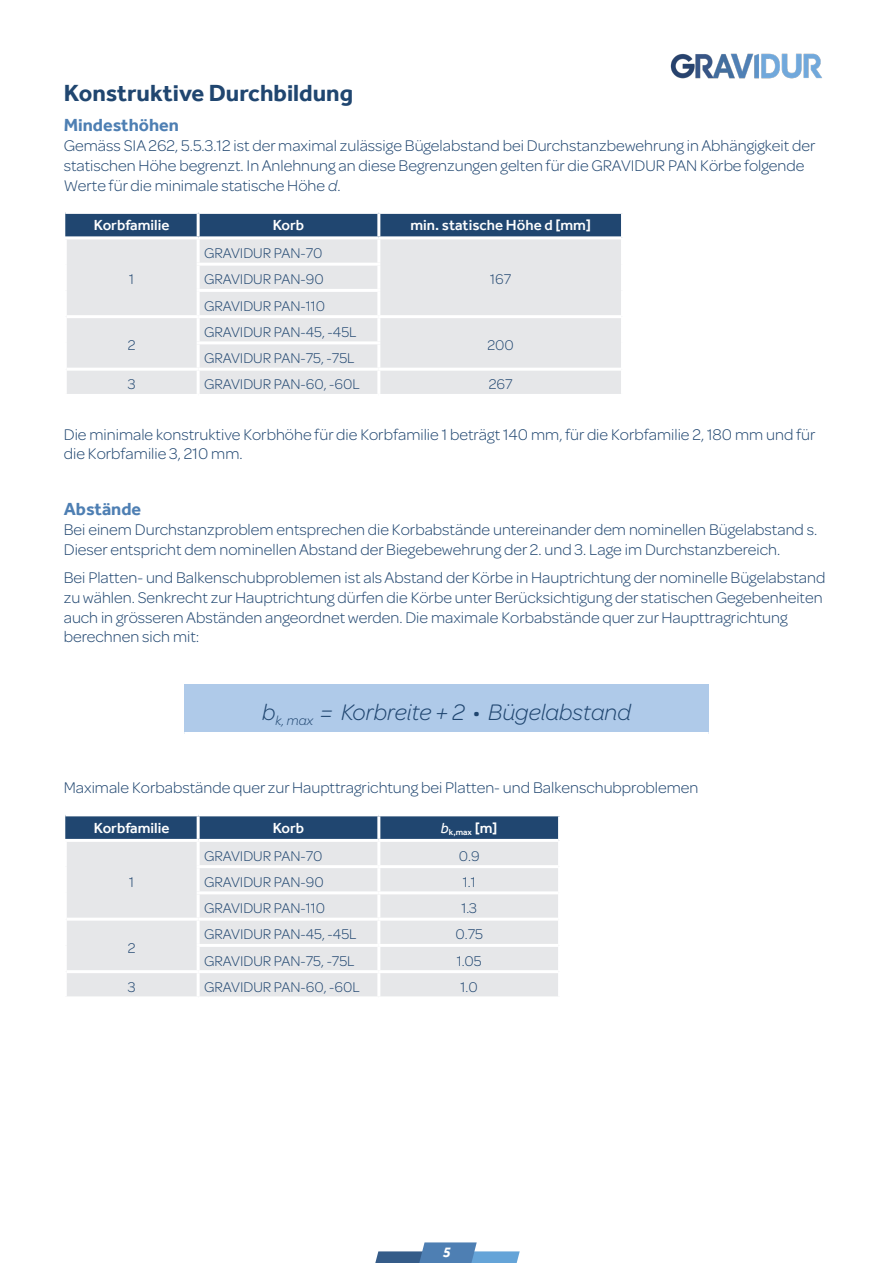
<style>
.page{position:relative;width:893px;height:1263px;background:#fff}
.page>*{position:absolute;margin:0;border:0;box-sizing:border-box;transform-origin:0 0}
.t1{font:italic 300 24px "Omnes";color:#204670}
.t2{font:700 24px "Effra";color:#204670}
.t3{font:700 18px "Effra";color:#4e7fb3}
.t4{font:300 16.5px/19.8px "Omnes";color:#204670}
.t5{font:300 15px/26.2px "Omnes";color:#204670}
.t6{font:500 15px "Effra";color:#fff}
.t7{font:italic 700 15px "Effra";color:#fff}
.t8{font:500 8.7px "Effra";color:#fff}
.s1{font-style:italic}
.s2{font-weight:700;font-style:normal}
</style>
<div class="page">
<svg style="left:375px;top:1242px;width:145px;height:21px"></svg>
<img style="left:670px;top:53px;width:152px;height:26px">
<div style="left:65px;top:214px;width:556px;height:22px;background:#204670"></div>
<div style="left:67px;top:239px;width:554px;height:155px;background:#e6e7e9"></div>
<hr style="left:197px;top:214px;width:3px;height:22px;background:#fff">
<hr style="left:377px;top:214px;width:3px;height:22px;background:#fff">
<hr style="left:197px;top:239px;width:3px;height:24px;background:#fff">
<hr style="left:377px;top:239px;width:3px;height:24px;background:#fff">
<hr style="left:197px;top:263px;width:183px;height:3px;background:#fff">
<hr style="left:197px;top:266px;width:3px;height:23px;background:#fff">
<hr style="left:377px;top:266px;width:3px;height:23px;background:#fff">
<hr style="left:197px;top:289px;width:183px;height:3px;background:#fff">
<hr style="left:197px;top:292px;width:3px;height:23px;background:#fff">
<hr style="left:377px;top:292px;width:3px;height:23px;background:#fff">
<hr style="left:67px;top:315px;width:131px;height:3px;background:#fff">
<hr style="left:198px;top:315px;width:181px;height:3px;background:#fff">
<hr style="left:197px;top:318px;width:3px;height:23px;background:#fff">
<hr style="left:379px;top:315px;width:242px;height:3px;background:#fff">
<hr style="left:377px;top:318px;width:3px;height:23px;background:#fff">
<hr style="left:197px;top:341px;width:183px;height:3px;background:#fff">
<hr style="left:197px;top:344px;width:3px;height:24px;background:#fff">
<hr style="left:377px;top:344px;width:3px;height:24px;background:#fff">
<hr style="left:67px;top:368px;width:131px;height:3px;background:#fff">
<hr style="left:198px;top:368px;width:181px;height:3px;background:#fff">
<hr style="left:197px;top:371px;width:3px;height:23px;background:#fff">
<hr style="left:379px;top:368px;width:242px;height:3px;background:#fff">
<hr style="left:377px;top:371px;width:3px;height:23px;background:#fff">
<div style="left:184px;top:684px;width:525px;height:49px;background:#afcae9"></div>
<hr style="left:184px;top:732px;width:525px;height:3px;background:#fff">
<svg style="left:65px;top:816px;width:493px;height:23px;background:#254a73"></svg>
<div style="left:67px;top:842px;width:491px;height:154px;background:#e6e7e9"></div>
<hr style="left:197px;top:816px;width:3px;height:23px;background:#fff">
<hr style="left:377px;top:816px;width:3px;height:23px;background:#fff">
<hr style="left:197px;top:842px;width:3px;height:23px;background:#fff">
<hr style="left:377px;top:842px;width:3px;height:23px;background:#fff">
<hr style="left:197px;top:865px;width:182px;height:3px;background:#fff">
<hr style="left:197px;top:868px;width:3px;height:23px;background:#fff">
<hr style="left:379px;top:865px;width:179px;height:3px;background:#fff">
<hr style="left:377px;top:868px;width:3px;height:23px;background:#fff">
<hr style="left:197px;top:891px;width:182px;height:3px;background:#fff">
<hr style="left:197px;top:894px;width:3px;height:24px;background:#fff">
<hr style="left:379px;top:891px;width:179px;height:3px;background:#fff">
<hr style="left:377px;top:894px;width:3px;height:24px;background:#fff">
<hr style="left:67px;top:918px;width:131px;height:3px;background:#fff">
<hr style="left:198px;top:918px;width:181px;height:3px;background:#fff">
<hr style="left:197px;top:921px;width:3px;height:23px;background:#fff">
<hr style="left:379px;top:918px;width:179px;height:3px;background:#fff">
<hr style="left:377px;top:921px;width:3px;height:23px;background:#fff">
<hr style="left:197px;top:944px;width:182px;height:3px;background:#fff">
<hr style="left:197px;top:947px;width:3px;height:23px;background:#fff">
<hr style="left:379px;top:944px;width:179px;height:3px;background:#fff">
<hr style="left:377px;top:947px;width:3px;height:23px;background:#fff">
<hr style="left:67px;top:970px;width:131px;height:3px;background:#fff">
<hr style="left:198px;top:970px;width:181px;height:3px;background:#fff">
<hr style="left:197px;top:973px;width:3px;height:23px;background:#fff">
<hr style="left:379px;top:970px;width:179px;height:3px;background:#fff">
<hr style="left:377px;top:973px;width:3px;height:23px;background:#fff">
<h1 class="t2" style="left:64px;top:79px;width:291px">Konstruktive Durchbildung</h1>
<p class="t3" style="left:64px;top:114px;width:117px">Mindesthöhen</p>
<p class="t4" style="left:64px;top:135px;width:753px">Gemäss SIA 262, 5.5.3.12 ist der maximal zulässige Bügelabstand bei Durchstanzbewehrung in Abhängigkeit der statischen Höhe begrenzt. In Anlehnung an diese Begrenzungen gelten für die GRAVIDUR PAN Körbe folgende<br>Werte für die minimale statische Höhe <span class="s1">d</span>.</p>
<p class="t6" style="left:94px;top:216px;width:77px">Korbfamilie</p>
<p class="t6" style="left:273px;top:216px;width:33px">Korb</p>
<p class="t6" style="left:410px;top:216px;width:182px">min. statische Höhe d [mm]</p>
<p class="t5" style="left:129px;top:265px;width:7px">1</p>
<p class="t5" style="left:128px;top:331px;width:9px">2</p>
<p class="t5" style="left:204px;top:239px;width:121px">GRAVIDUR PAN-70<br>GRAVIDUR PAN-90</p>
<p class="t5" style="left:204px;top:292px;width:123px">GRAVIDUR PAN-110</p>
<p class="t5" style="left:204px;top:318px;width:154px">GRAVIDUR PAN-45, -45L</p>
<p class="t5" style="left:204px;top:344px;width:152px">GRAVIDUR PAN-75, -75L</p>
<p class="t5" style="left:490px;top:265px;width:23px">167</p>
<p class="t5" style="left:487px;top:331px;width:28px">200</p>
<p class="t5" style="left:128px;top:370px;width:9px">3</p>
<p class="t5" style="left:204px;top:370px;width:157px">GRAVIDUR PAN-60, -60L</p>
<p class="t5" style="left:489px;top:370px;width:25px">267</p>
<p class="t4" style="left:64px;top:423px;width:753px">Die minimale konstruktive Korbhöhe für die Korbfamilie 1 beträgt 140 mm, für die Korbfamilie 2, 180 mm und für die Korbfamilie 3, 210 mm.</p>
<p class="t3" style="left:64px;top:498px;width:79px">Abstände</p>
<p class="t4" style="left:64px;top:518px;width:755px">Bei einem Durchstanzproblem entsprechen die Korbabstände untereinander dem nominellen Bügelabstand s.<br>Dieser entspricht dem nominellen Abstand der Biegebewehrung der 2. und 3. Lage im Durchstanzbereich.</p>
<p class="t4" style="left:64px;top:567px;width:763px">Bei Platten- und Balkenschubproblemen ist als Abstand der Körbe in Hauptrichtung der nominelle Bügelabstand zu wählen. Senkrecht zur Hauptrichtung dürfen die Körbe unter Berücksichtigung der statischen Gegebenheiten auch in grösseren Abständen angeordnet werden. Die maximale Korbabstände quer zur Haupttragrichtung berechnen sich mit:</p>
<h1 class="t1" style="left:262px;top:697px;width:370px">b<sub>k,</sub> <sub>max</sub> = Korbreite + 2 <span class="s2">·</span> Bügelabstand</h1>
<p class="t4" style="left:64px;top:777px;width:636px">Maximale Korbabstände quer zur Haupttragrichtung bei Platten- und Balkenschubproblemen</p>
<p class="t6" style="left:94px;top:819px;width:77px">Korbfamilie</p>
<p class="t6" style="left:273px;top:819px;width:33px">Korb</p>
<p class="t8" style="left:441px;top:826px;width:58px"><sup>b</sup>k,max <sup>[m]</sup></p>
<p class="t5" style="left:129px;top:868px;width:7px">1</p>
<p class="t5" style="left:128px;top:933px;width:9px">2</p>
<p class="t5" style="left:204px;top:842px;width:120px">GRAVIDUR PAN-70</p>
<p class="t5" style="left:459px;top:842px;width:22px">0.9</p>
<p class="t5" style="left:204px;top:868px;width:121px">GRAVIDUR PAN-90</p>
<p class="t5" style="left:463px;top:868px;width:14px">1.1</p>
<p class="t5" style="left:204px;top:894px;width:123px">GRAVIDUR PAN-110</p>
<p class="t5" style="left:461px;top:894px;width:17px">1.3</p>
<p class="t5" style="left:204px;top:920px;width:154px">GRAVIDUR PAN-45, -45L</p>
<p class="t5" style="left:455px;top:920px;width:29px">0.75</p>
<p class="t5" style="left:204px;top:947px;width:152px">GRAVIDUR PAN-75, -75L</p>
<p class="t5" style="left:457px;top:947px;width:27px">1.05</p>
<p class="t5" style="left:128px;top:973px;width:9px">3</p>
<p class="t5" style="left:204px;top:973px;width:157px">GRAVIDUR PAN-60, -60L</p>
<p class="t5" style="left:461px;top:973px;width:19px">1.0</p>
<p class="t7" style="left:442px;top:1243px;width:10px">5</p>
</div>
